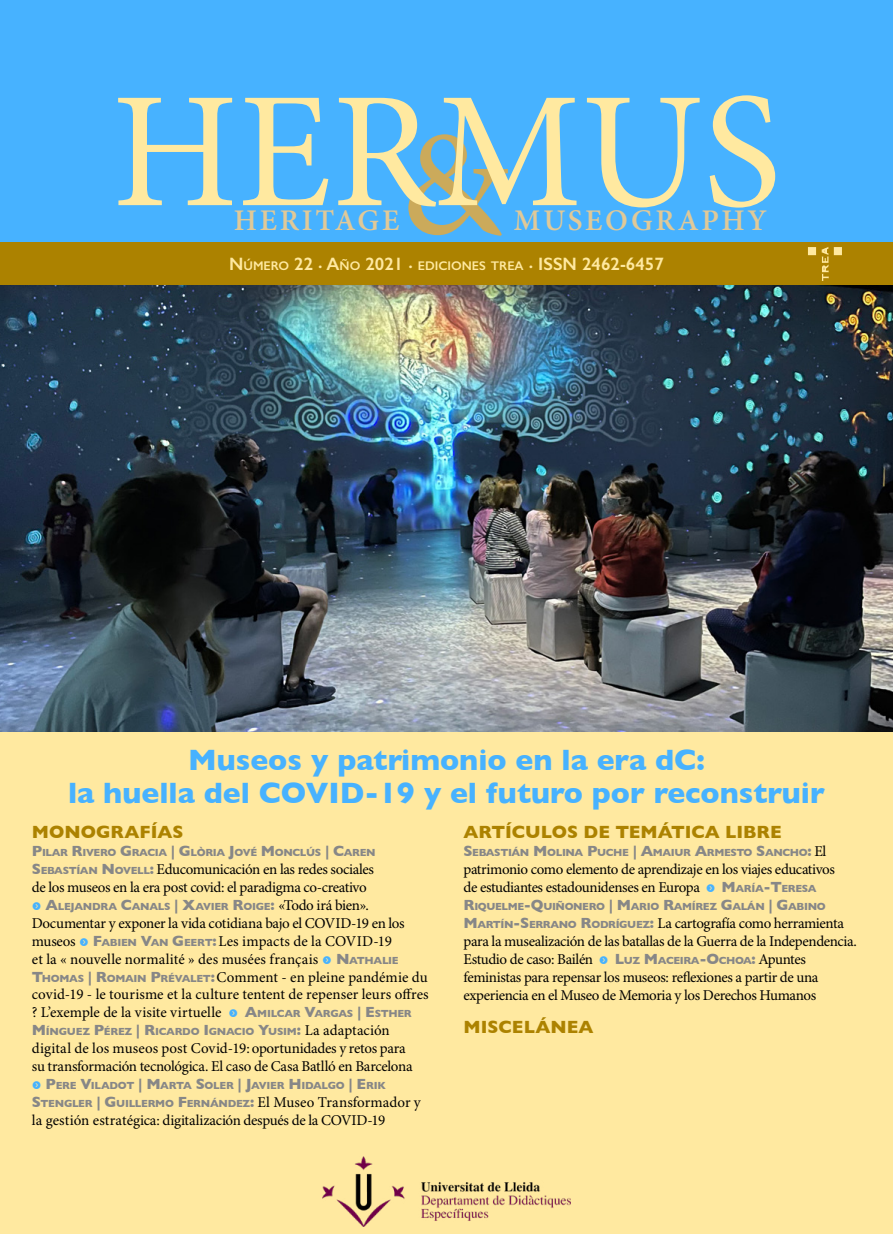
<style>
.page{position:relative;width:893px;height:1234px;background:#fff}
.page>*{position:absolute;margin:0;border:0;box-sizing:border-box;transform-origin:0 0}
.t1{font:165px "Minion Pro";color:#ffe9a0}
.t2{font:150px "Minion Pro";color:#cbaa5b}
.t3{font:700 30px/33px "Gill Sans";color:#47b2ff;text-align:center}
.t4{font:600 30px "Minion Pro";letter-spacing:.09em;color:#e0c998}
.t5{font:700 18px "Gill Sans";color:#ac8200}
.t6{font:600 18px "Gill Sans";color:#ffe9a0}
.t7{font:15px/18px "Minion Pro";letter-spacing:-.02em;color:#000}
.t8{font:15px/18px "Minion Pro";color:#000}
.t9{font:700 10.5px/18px "Gill Sans";letter-spacing:-.035em;color:#878787}
.s1{font-size:12.6px}
.s2{font-size:15px}
.s3{font-family:"Gill Sans";font-weight:700;color:#878787}
.s4{font-family:"Gill Sans";font-weight:700;font-size:10.5px;color:#878787}
.s5{font-family:"Minion Pro";font-weight:400;font-size:15px;color:#000}
</style>
<div class="page">
<div style="left:0;top:0;width:893px;height:1233px;background:#ffe9a0"></div>
<div style="left:0;top:0;width:893px;height:285px;background:#47b2ff"></div>
<div style="left:0;top:242px;width:893px;height:43px;background:#ac8200"></div>
<img style="left:0;top:285px;width:893px;height:446px">
<img style="left:322px;top:1156px;width:249px;height:70px">
<svg style="left:808px;top:247px;width:34px;height:34px"></svg>
<h1 class="t1" style="left:112px;top:54px;width:671px">HERMUS</h1>
<h2 class="t2" style="left:400px;top:95px;width:108px">&amp;</h2>
<h3 class="t4" style="left:234px;top:203px;width:167px">HERITAGE</h3>
<h3 class="t4" style="left:514px;top:203px;width:255px">MUSEOGRAPHY</h3>
<p class="t6" style="left:229px;top:253px;width:436px">N<span class="s1">ÚMERO</span> 22 · A<span class="s1">ÑO</span> 2021 · <span class="s1">EDICIONES TREA</span> · ISSN 2462-6457</p>
<h3 class="t3" style="left:68px;top:742px;width:758px">Museos y patrimonio en la era dC:<br>la huella del COVID-19 y el futuro por reconstruir</h3>
<p class="t5" style="left:32px;top:817px;width:153px">MONOGRAFÍAS</p>
<p class="t9" style="left:32px;top:843px;width:345px"><span class="s2">P</span>ILAR <span class="s2">R</span>IVERO <span class="s2">G</span>RACIA <span class="s2">| G</span>LÒRIA <span class="s2">J</span>OVÉ <span class="s2">M</span>ONCLÚS <span class="s2">| C</span>AREN</p>
<p class="t7" style="left:32px;top:860px;width:344px"><span class="s3">S</span><span class="s4">EBASTÍAN</span> <span class="s3">N</span> <span class="s4">OVELL</span><span class="s3">:</span> Educomunicación en las redes sociales de los museos en la era post covid: el paradigma co-creativo</p>
<p class="t9" style="left:32px;top:897px;width:338px"><sub>f</sub> <span class="s2">A</span>LEJANDRA <span class="s2">C</span>ANALS <span class="s2">| X</span>AVIER <span class="s2">R</span>OIGE<span class="s2">:</span> <span class="s5">«Todo irá bien».</span></p>
<p class="t7" style="left:32px;top:914px;width:397px">Documentar y exponer la vida cotidiana bajo el COVID-19 en los museos <sub>f</sub> <span class="s3">F</span><span class="s4">ABIEN</span> <span class="s3">V</span><span class="s4">AN</span> <span class="s3">G</span><span class="s4">EERT</span><span class="s3">:</span>Les impacts de la COVID-19<br>et la « nouvelle normalité » des musées français <sub>f</sub> <span class="s3">N</span><span class="s4">ATHALIE </span><span class="s3">T</span><span class="s4">HOMAS</span> <span class="s3">| R</span><span class="s4">OMAIN</span> <span class="s3">P</span><span class="s4">RÉVALET</span><span class="s3">:</span>Comment - en pleine pandémie du</p>
<p class="t8" style="left:32px;top:985px;width:398px">covid-19 - le tourisme et la culture tentent de repenser leurs offres ? L’exemple de la visite virtuelle <sub>f</sub> <span class="s3">A</span><span class="s4">MILCAR</span> <span class="s3">V</span><span class="s4">ARGAS</span> <span class="s3">| E</span> <span class="s4">STHER</span></p>
<p class="t9" style="left:32px;top:1021px;width:359px"><span class="s2">M</span>ÍNGUEZ <span class="s2">P</span>ÉREZ <span class="s2">| R</span>ICARDO <span class="s2">I</span> GNACIO <span class="s2">Y</span>USIM <span class="s2">:</span> <span class="s5">La adaptación</span></p>
<p class="t7" style="left:32px;top:1039px;width:382px">digital de los museos post Covid-19: oportunidades y retos para su transformación tecnológica. El caso de Casa Batlló en Barcelona</p>
<p class="t9" style="left:32px;top:1075px;width:390px"><sub>f</sub> <span class="s2">P</span>ERE <span class="s2">V</span>ILADOT <span class="s2">| M</span>ARTA <span class="s2">S</span>OLER <span class="s2">| J</span>AVIER <span class="s2">H</span> IDALGO <span class="s2">| E</span> RIK<br><span class="s2">S</span>TENGLER <span class="s2">| G</span>UILLERM O <span class="s2">F</span>ERNÁNDEZ<span class="s2">:</span> <span class="s5">El Museo Transformador y</span></p>
<p class="t7" style="left:32px;top:1111px;width:355px">la gestión estratégica: digitalización después de la COVID-19</p>
<p class="t5" style="left:463px;top:817px;width:320px">ARTÍCULOS DE TEMÁTICA LIBRE</p>
<p class="t9" style="left:463px;top:843px;width:364px"><span class="s2">S</span> EBASTIÁN <span class="s2">M</span>OLINA <span class="s2">P</span>UCHE <span class="s2">| A</span>MAIUR <span class="s2">A</span>RM ESTO <span class="s2">S</span>ANCHO<span class="s2">:</span> <span class="s5">El</span></p>
<p class="t7" style="left:463px;top:860px;width:373px">patrimonio como elemento de aprendizaje en los viajes educativos de estudiantes estadounidenses en Europa <sub>f</sub> <span class="s3">M</span><span class="s4">ARÍA</span><span class="s3">-T</span><span class="s4">ERESA</span></p>
<p class="t9" style="left:463px;top:897px;width:364px"><span class="s2">R</span>IQUELM E<span class="s2">-Q</span>UIÑONERO <span class="s2">| M</span>ARIO <span class="s2">R</span>AM ÍREZ <span class="s2">G</span>ALÁN <span class="s2">| G</span>ABINO</p>
<p class="t7" style="left:463px;top:914px;width:395px"><span class="s3">M</span><span class="s4">ARTÍN</span><span class="s3">-S</span> <span class="s4">ERRANO</span> <span class="s3">R</span><span class="s4">ODRÍGUEZ</span><span class="s3">:</span> La cartografía como herramienta para la musealización de las batallas de la Guerra de la Independencia.<br>Estudio de caso: Bailén <sub>f</sub> <span class="s3">L</span> <span class="s4">UZ</span> <span class="s3">M</span><span class="s4">ACEIRA</span><span class="s3">-O</span><span class="s4">CHOA</span><span class="s3">:</span> Apuntes feministas para repensar los museos: reflexiones a partir de una experiencia en el Museo de Memoria y los Derechos Humanos</p>
<p class="t5" style="left:463px;top:1012px;width:132px">MISCELÁNEA</p>
</div>
